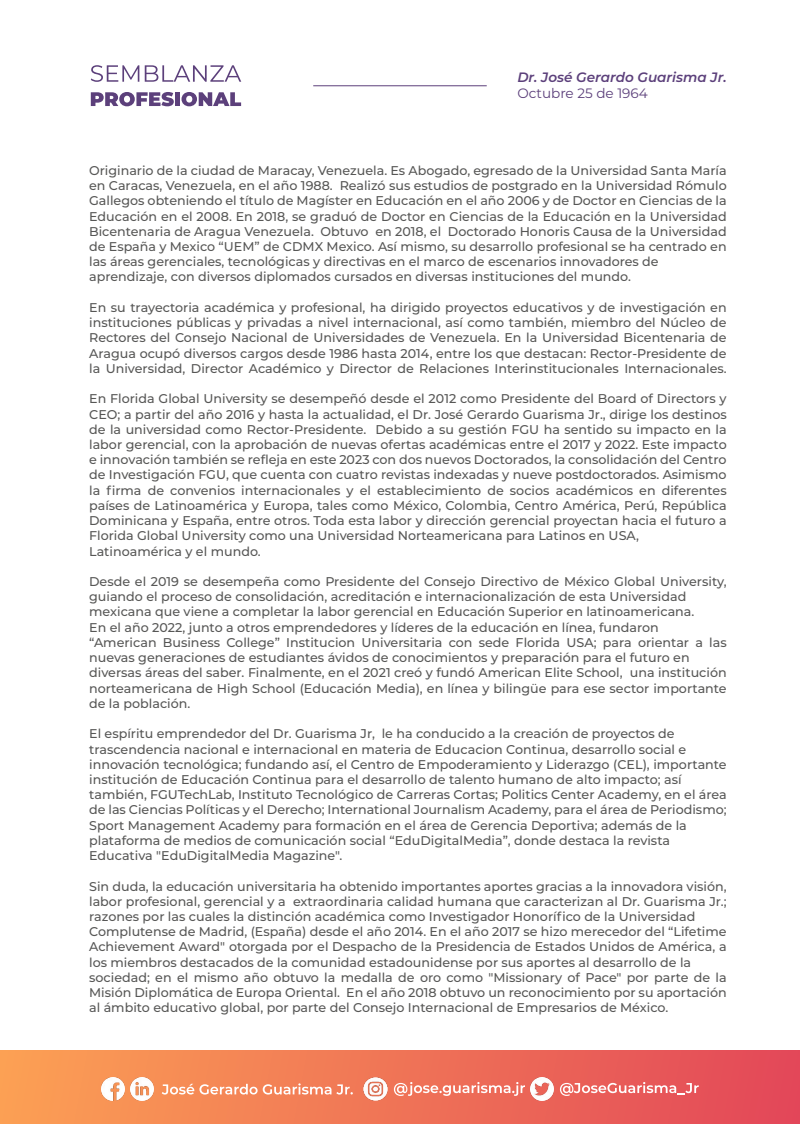
<style>
.page{position:relative;width:800px;height:1124px;background:#fff}
.page>*{position:absolute;margin:0;border:0;box-sizing:border-box;transform-origin:0 0}
.t1{font:italic 600 13.6px "Montserrat";color:#5c407b}
.t2{font:13.6px "Montserrat";color:#5c407b}
.t3{font:500 12.7px/15.2px "Montserrat";color:#575756}
</style>
<div class="page">
<div style="left:0;top:1051px;width:800px;height:73px;background:linear-gradient(to right,#fca054,#e34759)"></div>
<hr style="left:313px;top:85px;width:174px;height:1px;background:#5c407b">
<svg style="left:91px;top:65px;width:48px;height:17px"></svg>
<svg style="left:145px;top:65px;width:96px;height:17px"></svg>
<svg style="left:91px;top:92px;width:83px;height:14px"></svg>
<div style="left:175px;top:92px;width:5px;height:14px;background:#5c407b"></div>
<svg style="left:182px;top:92px;width:59px;height:14px"></svg>
<img style="left:101px;top:1077px;width:24px;height:23px">
<img style="left:130px;top:1077px;width:24px;height:23px">
<svg style="left:162px;top:1083px;width:191px;height:11px"></svg>
<img style="left:364px;top:1077px;width:23px;height:23px">
<img style="left:531px;top:1077px;width:23px;height:23px">
<svg style="left:560px;top:1082px;width:139px;height:14px"></svg>
<svg style="left:394px;top:1082px;width:131px;height:14px"></svg>
<p class="t1" style="left:517px;top:67px;width:211px">Dr. José Gerardo Guarisma Jr.</p>
<p class="t2" style="left:517px;top:84px;width:132px">Octubre 25 de 1964</p>
<p class="t3" style="left:89px;top:162px;width:639px">Originario de la ciudad de Maracay, Venezuela. Es Abogado, egresado de la Universidad Santa María en Caracas, Venezuela, en el año 1988. Realizó sus estudios de postgrado en la Universidad Rómulo Gallegos obteniendo el título de Magíster en Educación en el año 2006 y de Doctor en Ciencias de la Educación en el 2008. En 2018, se graduó de Doctor en Ciencias de la Educación en la Universidad Bicentenaria de Aragua Venezuela. Obtuvo en 2018, el Doctorado Honoris Causa de la Universidad de España y Mexico “UEM” de CDMX Mexico. Así mismo, su desarrollo profesional se ha centrado en las áreas gerenciales, tecnológicas y directivas en el marco de escenarios innovadores de aprendizaje, con diversos diplomados cursados en diversas instituciones del mundo.</p>
<p class="t3" style="left:89px;top:299px;width:639px;text-align:justify">En su trayectoria académica y profesional, ha dirigido proyectos educativos y de investigación en instituciones públicas y privadas a nivel internacional, así como también, miembro del Núcleo de Rectores del Consejo Nacional de Universidades de Venezuela. En la Universidad Bicentenaria de Aragua ocupó diversos cargos desde 1986 hasta 2014, entre los que destacan: Rector-Presidente de la Universidad, Director Académico y Director de Relaciones Interinstitucionales Internacionales.</p>
<p class="t3" style="left:89px;top:391px;width:639px">En Florida Global University se desempeñó desde el 2012 como Presidente del Board of Directors y CEO; a partir del año 2016 y hasta la actualidad, el Dr. José Gerardo Guarisma Jr., dirige los destinos de la universidad como Rector-Presidente. Debido a su gestión FGU ha sentido su impacto en la labor gerencial, con la aprobación de nuevas ofertas académicas entre el 2017 y 2022. Este impacto e innovación también se refleja en este 2023 con dos nuevos Doctorados, la consolidación del Centro de Investigación FGU, que cuenta con cuatro revistas indexadas y nueve postdoctorados. Asimismo la firma de convenios internacionales y el establecimiento de socios académicos en diferentes países de Latinoamérica y Europa, tales como México, Colombia, Centro América, Perú, República Dominicana y España, entre otros. Toda esta labor y dirección gerencial proyectan hacia el futuro a Florida Global University como una Universidad Norteamericana para Latinos en USA, Latinoamérica y el mundo.</p>
<p class="t3" style="left:89px;top:573px;width:639px">Desde el 2019 se desempeña como Presidente del Consejo Directivo de México Global University, guiando el proceso de consolidación, acreditación e internacionalización de esta Universidad mexicana que viene a completar la labor gerencial en Educación Superior en latinoamericana.<br>En el año 2022, junto a otros emprendedores y líderes de la educación en línea, fundaron “American Business College” Institucion Universitaria con sede Florida USA; para orientar a las nuevas generaciones de estudiantes ávidos de conocimientos y preparación para el futuro en diversas áreas del saber. Finalmente, en el 2021 creó y fundó American Elite School, una institución norteamericana de High School (Educación Media), en línea y bilingüe para ese sector importante de la población.</p>
<p class="t3" style="left:89px;top:725px;width:639px">El espíritu emprendedor del Dr. Guarisma Jr, le ha conducido a la creación de proyectos de trascendencia nacional e internacional en materia de Educacion Continua, desarrollo social e innovación tecnológica; fundando así, el Centro de Empoderamiento y Liderazgo (CEL), importante institución de Educación Continua para el desarrollo de talento humano de alto impacto; así también, FGUTechLab, Instituto Tecnológico de Carreras Cortas; Politics Center Academy, en el área de las Ciencias Políticas y el Derecho; International Journalism Academy, para el área de Periodismo; Sport Management Academy para formación en el área de Gerencia Deportiva; además de la plataforma de medios de comunicación social “EduDigitalMedia”, donde destaca la revista Educativa "EduDigitalMedia Magazine".</p>
<p class="t3" style="left:89px;top:878px;width:639px">Sin duda, la educación universitaria ha obtenido importantes aportes gracias a la innovadora visión, labor profesional, gerencial y a extraordinaria calidad humana que caracterizan al Dr. Guarisma Jr.; razones por las cuales la distinción académica como Investigador Honorífico de la Universidad Complutense de Madrid, (España) desde el año 2014. En el año 2017 se hizo merecedor del “Lifetime Achievement Award" otorgada por el Despacho de la Presidencia de Estados Unidos de América, a los miembros destacados de la comunidad estadounidense por sus aportes al desarrollo de la sociedad; en el mismo año obtuvo la medalla de oro como "Missionary of Pace" por parte de la Misión Diplomática de Europa Oriental. En el año 2018 obtuvo un reconocimiento por su aportación al ámbito educativo global, por parte del Consejo Internacional de Empresarios de México.</p>
</div>
